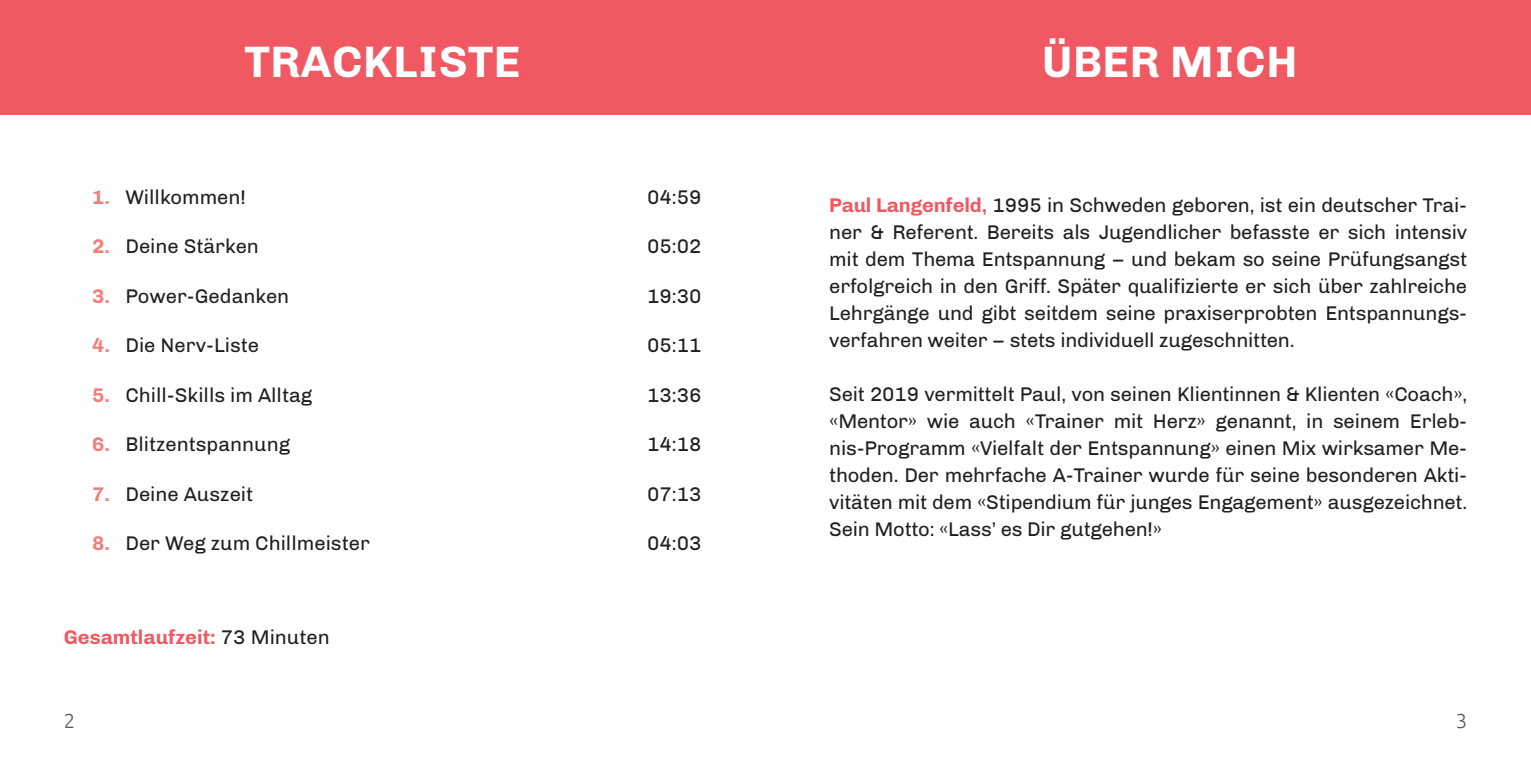
<style>
.page{position:relative;width:1531px;height:766px;background:#fff}
.page>*{position:absolute;margin:0;border:0;box-sizing:border-box;transform-origin:0 0}
.t1{font:700 45px "Chivo";letter-spacing:.01em;color:#fff}
.t2{font:20.25px/27px "Chivo";color:#231f20;text-align:justify}
.t3{font:700 20.25px "Chivo";color:#f05962}
.t4{font:700 20.25px "Chivo";color:#f37d79}
.t5{font:300 20.25px "Ubuntu";color:#57585a}
.s1{font-weight:400;color:#231f20}
.s2{font-weight:700;color:#f05962}
</style>
<div class="page">
<div style="left:0;top:0;width:1531px;height:115px;background:#f05962"></div>
<h1 class="t1" style="left:245px;top:35px;width:277px">TRACKLISTE</h1>
<p class="t4" style="left:92px;top:185px;width:20px">1.</p>
<p class="t4" style="left:92px;top:234px;width:20px">2.</p>
<p class="t4" style="left:92px;top:284px;width:20px">3.</p>
<p class="t4" style="left:92px;top:333px;width:20px">4.</p>
<p class="t4" style="left:92px;top:383px;width:20px">5.</p>
<p class="t4" style="left:92px;top:432px;width:20px">6.</p>
<p class="t4" style="left:92px;top:482px;width:20px">7.</p>
<p class="t4" style="left:92px;top:531px;width:20px">8.</p>
<p class="t2" style="left:125px;top:183px;width:122px">Willkommen!</p>
<p class="t2" style="left:125px;top:233px;width:135px">Deine Stärken</p>
<p class="t2" style="left:125px;top:282px;width:165px">Power-Gedanken</p>
<p class="t2" style="left:125px;top:332px;width:135px">Die Nerv-Liste</p>
<p class="t2" style="left:125px;top:381px;width:189px">Chill-Skills im Alltag</p>
<p class="t2" style="left:125px;top:431px;width:166px">Blitzentspannung</p>
<p class="t2" style="left:125px;top:480px;width:129px">Deine Auszeit</p>
<p class="t2" style="left:125px;top:530px;width:246px">Der Weg zum Chillmeister</p>
<p class="t3" style="left:64px;top:625px;width:267px">Gesamtlaufzeit: <span class="s1">73 Minuten</span></p>
<p class="t2" style="left:647px;top:183px;width:56px">04:59</p>
<p class="t2" style="left:647px;top:233px;width:56px">05:02</p>
<p class="t2" style="left:647px;top:282px;width:56px">19:30</p>
<p class="t2" style="left:647px;top:332px;width:56px">05:11</p>
<p class="t2" style="left:647px;top:381px;width:56px">13:36</p>
<p class="t2" style="left:647px;top:431px;width:56px">14:18</p>
<p class="t2" style="left:647px;top:480px;width:56px">07:13</p>
<p class="t2" style="left:647px;top:529px;width:56px">04:03</p>
<h1 class="t1" style="left:1042px;top:35px;width:257px">ÜBER MICH</h1>
<p class="t2" style="left:829px;top:191px;width:639px"><span class="s2">Paul Langenfeld,</span> 1995 in Schweden geboren, ist ein deutscher Trai&shy;ner &amp; Referent. Bereits als Jugendlicher befasste er sich intensiv mit dem Thema Entspannung – und bekam so seine Prüfungsangst erfolgreich in den Griff. Später qualifizierte er sich über zahlreiche Lehrgänge und gibt seitdem seine praxiserprobten Entspannungs&shy;verfahren weiter – stets individuell zugeschnitten.</p>
<p class="t2" style="left:829px;top:380px;width:639px">Seit 2019 vermittelt Paul, von seinen Klientinnen &amp; Klienten «Coach», «Mentor» wie auch «Trainer mit Herz» genannt, in seinem Erleb&shy;nis-Programm «Vielfalt der Entspannung» einen Mix wirksamer Me&shy;thoden. Der mehrfache A-Trainer wurde für seine besonderen Akti&shy;vitäten mit dem «Stipendium für junges Engagement» ausgezeichnet.<br>Sein Motto: «Lass’ es Dir gutgehen!»</p>
<p class="t5" style="left:64px;top:708px;width:13px">2</p>
<p class="t5" style="left:1456px;top:708px;width:13px">3</p>
</div>
